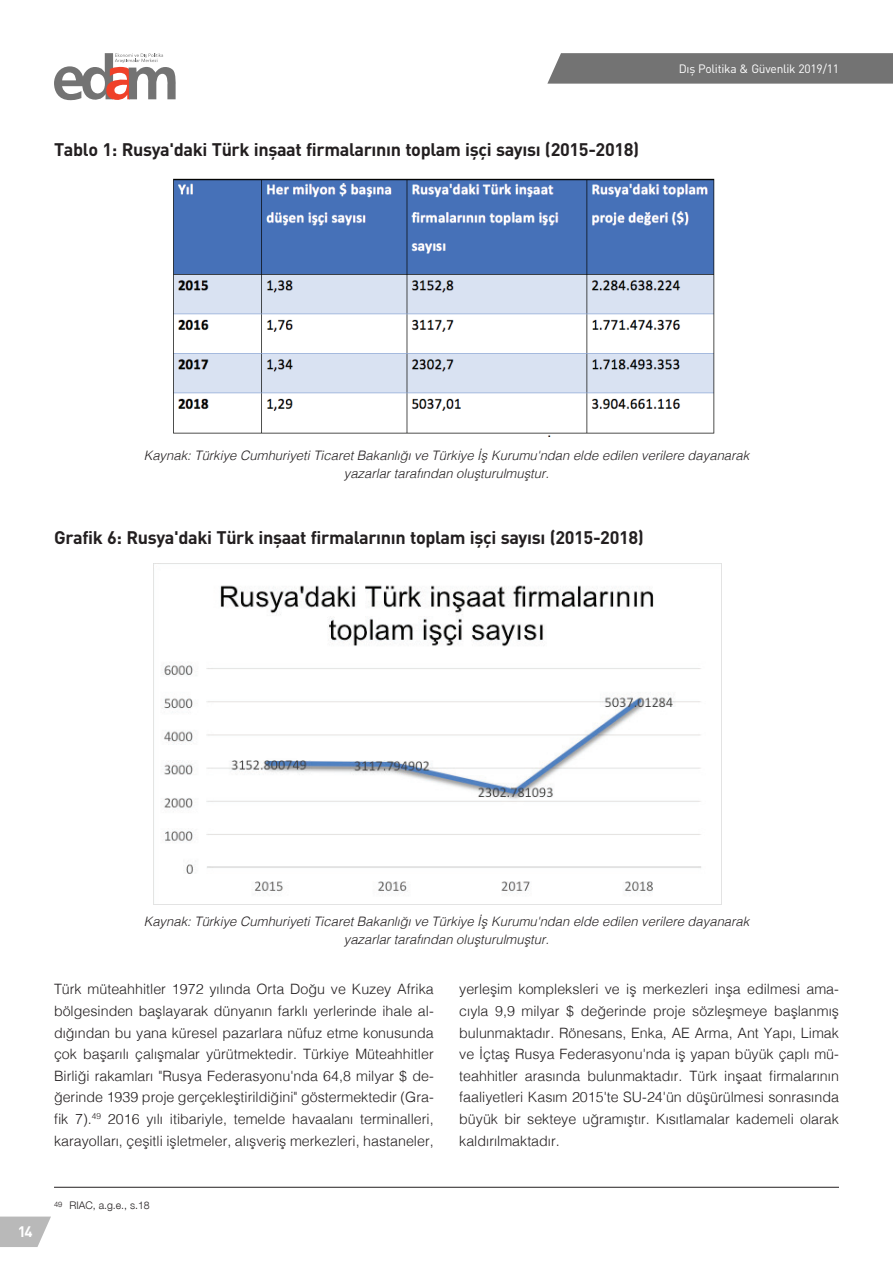
<style>
.page{position:relative;width:893px;height:1263px;background:#fff}
.page>*{position:absolute;margin:0;border:0;box-sizing:border-box;transform-origin:0 0}
.t1{font:700 18px "DIN";letter-spacing:-.02em;color:#231f20}
.t2{font:700 15px "DIN";color:#fff}
.t3{font:300 14.25px/21.6px "Helvetica";color:#231f20;text-align:justify}
.t4{font:italic 300 13.05px/18px "Helvetica";color:#231f20;text-align:center}
.t5{font:12px "DIN";letter-spacing:-.02em;color:#fff}
.t6{font:300 10.5px "Helvetica Neue LT Pro";color:#231f20}
</style>
<div class="page">
<svg style="left:0;top:1216px;width:51px;height:31px;background:#c3c3c3"></svg>
<svg style="left:547px;top:53px;width:346px;height:31px;background:#787878"></svg>
<svg style="left:54px;top:53px;width:122px;height:48px"></svg>
<hr style="left:54px;top:1187px;width:785px;height:1px;background:#231f20">
<img style="left:173px;top:178px;width:542px;height:259px">
<img style="left:154px;top:564px;width:568px;height:341px">
<p class="t1" style="left:54px;top:138px;width:587px">Tablo 1: Rusya'daki Türk inşaat firmalarının toplam işçi sayısı (2015-2018)</p>
<p class="t5" style="left:679px;top:61px;width:162px">Dış Politika &amp; Güvenlik 2019/11</p>
<p class="t4" style="left:144px;top:446px;width:607px">Kaynak: Türkiye Cumhuriyeti Ticaret Bakanlığı ve Türkiye İş Kurumu'ndan elde edilen verilere dayanarak yazarlar tarafından oluşturulmuştur.</p>
<p class="t1" style="left:54px;top:526px;width:591px">Grafik 6: Rusya'daki Türk inşaat firmalarının toplam işçi sayısı (2015-2018)</p>
<p class="t2" style="left:18px;top:1222px;width:16px">14</p>
<p class="t4" style="left:144px;top:911px;width:607px">Kaynak: Türkiye Cumhuriyeti Ticaret Bakanlığı ve Türkiye İş Kurumu'ndan elde edilen verilere dayanarak yazarlar tarafından oluşturulmuştur.</p>
<p class="t3" style="left:54px;top:977px;width:381px">Türk müteahhitler 1972 yılında Orta Doğu ve Kuzey Afrika bölgesinden başlayarak dünyanın farklı yerlerinde ihale al&shy;dığından bu yana küresel pazarlara nüfuz etme konusunda çok başarılı çalışmalar yürütmektedir. Türkiye Müteahhitler Birliği rakamları "Rusya Federasyonu'nda 64,8 milyar $ de&shy;ğerinde 1939 proje gerçekleştirildiğini" göstermektedir (Gra&shy;fik 7).<sup>49</sup> 2016 yılı itibariyle, temelde havaalanı terminalleri, karayolları, çeşitli işletmeler, alışveriş merkezleri, hastaneler,</p>
<p class="t3" style="left:459px;top:977px;width:381px">yerleşim kompleksleri ve iş merkezleri inşa edilmesi ama&shy;cıyla 9,9 milyar $ değerinde proje sözleşmeye başlanmış bulunmaktadır. Rönesans, Enka, AE Arma, Ant Yapı, Limak ve İçtaş Rusya Federasyonu'nda iş yapan büyük çaplı mü&shy;teahhitler arasında bulunmaktadır. Türk inşaat firmalarının faaliyetleri Kasım 2015'te SU-24'ün düşürülmesi sonrasında büyük bir sekteye uğramıştır. Kısıtlamalar kademeli olarak kaldırılmaktadır.</p>
<p class="t6" style="left:54px;top:1199px;width:97px"><sup>49</sup> RIAC, a.g.e., s.18</p>
</div>
